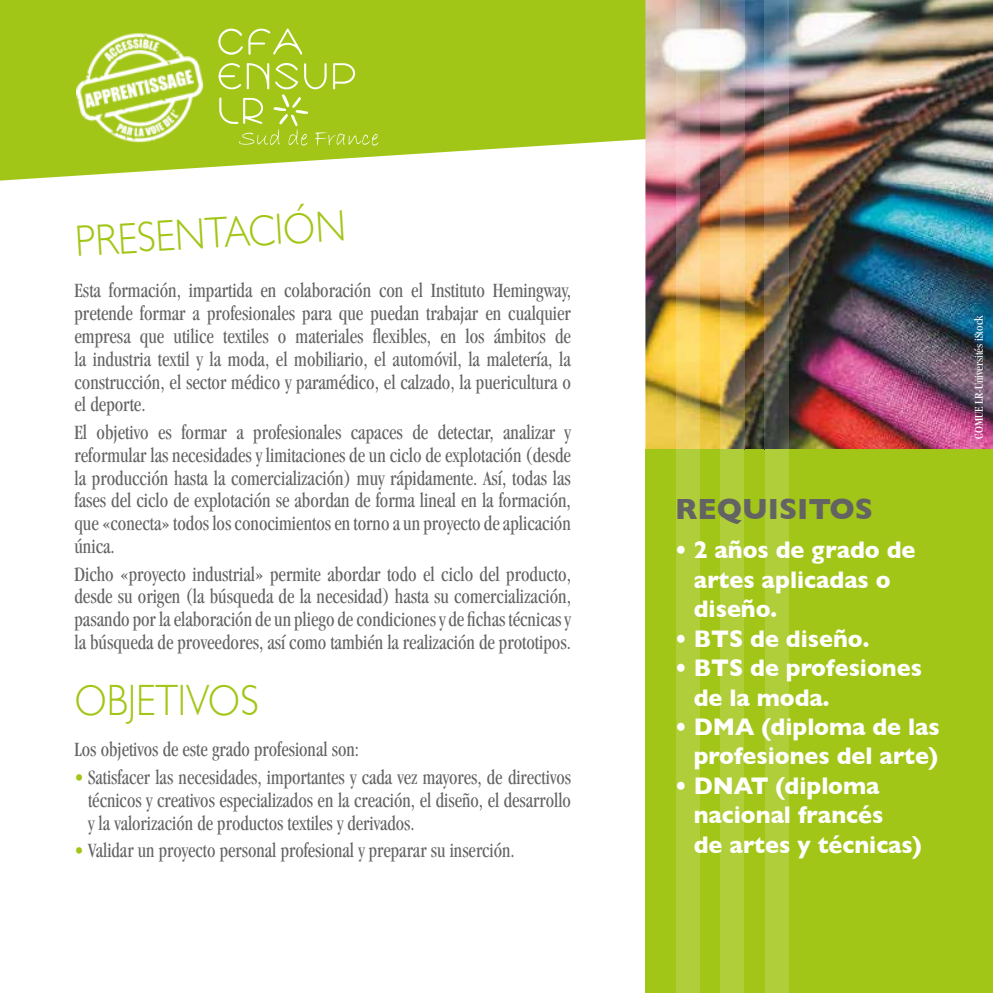
<style>
.page{position:relative;width:993px;height:993px;background:#fff}
.page>*{position:absolute;margin:0;border:0;box-sizing:border-box;transform-origin:0 0}
.t1{font:300 43.75px "Gill Sans";color:#a2c617;scale:.9 1}
.t2{font:700 29.75px "Gill Sans";color:#646363}
.t3{font:700 24.5px/29.4px "Gill Sans";color:#fff;scale:.95 1}
.t4{font:condensed 21px/22.8px "Garamond";color:#646363;text-align:justify;scale:.91 1}
.t5{font:condensed 21px/22.8px "Garamond";color:#646363;text-align:justify;scale:.9 1}
.t6{font:condensed 12.25px "Garamond";color:#fff}
.s1{color:#a2c617}
</style>
<div class="page">
<svg style="left:0;top:0;width:645px;height:180px;background:#b0ce3a"></svg>
<img style="left:645px;top:0;width:347px;height:449px">
<div style="left:645px;top:449px;width:347px;height:543px;background:#a2c617"></div>
<img style="left:676px;top:0;width:23px;height:449px">
<div style="left:676px;top:449px;width:23px;height:543px;background:#b0ce3a"></div>
<img style="left:720px;top:0;width:23px;height:449px">
<div style="left:720px;top:449px;width:23px;height:543px;background:#b0ce3a"></div>
<img style="left:764px;top:0;width:24px;height:449px">
<div style="left:764px;top:449px;width:24px;height:543px;background:#b0ce3a"></div>
<img style="left:77px;top:29px;width:129px;height:117px">
<svg style="left:218px;top:29px;width:84px;height:26px;background:#b2d040"></svg>
<svg style="left:218px;top:63px;width:160px;height:83px;background:#abcc30"></svg>
<h1 class="t1" style="left:73px;top:208px;width:302px;rotate:-4deg">PRESENTACIÓN</h1>
<p class="t4" style="left:74px;top:279px;width:547px">Esta formación, impartida en colaboración con el Instituto Hemingway, pretende formar a profesionales para que puedan trabajar en cualquier empresa que utilice textiles o materiales flexibles, en los ámbitos de la industria textil y la moda, el mobiliario, el automóvil, la maletería, la construcción, el sector médico y paramédico, el calzado, la puericultura o el deporte.</p>
<p class="t4" style="left:74px;top:420px;width:547px">El objetivo es formar a profesionales capaces de detectar, analizar y reformular las necesidades y limitaciones de un ciclo de explotación (desde la producción hasta la comercialización) muy rápidamente. Así, todas las fases del ciclo de explotación se abordan de forma lineal en la formación, que «conecta» todos los conocimientos en torno a un proyecto de aplicación única.</p>
<p class="t4" style="left:74px;top:562px;width:547px">Dicho «proyecto industrial» permite abordar todo el ciclo del producto, desde su origen (la búsqueda de la necesidad) hasta su comercialización, pasando por la elaboración de un pliego de condiciones y de fichas técnicas y la búsqueda de proveedores, así como también la realización de prototipos.</p>
<h1 class="t1" style="left:74px;top:666px;width:206px">OBJETIVOS</h1>
<p class="t5" style="left:74px;top:737px;width:317px">Los objetivos de este grado profesional son:</p>
<p class="t5" style="left:88px;top:765px;width:538px;text-indent:-14px"><span class="s1">•</span> Satisfacer las necesidades, importantes y cada vez mayores, de directivos técnicos y creativos especializados en la creación, el diseño, el desarrollo y la valorización de productos textiles y derivados.</p>
<p class="t5" style="left:74px;top:838px;width:490px"><span class="s1">•</span> Validar un proyecto personal profesional y preparar su inserción.</p>
<h2 class="t2" style="left:675px;top:485px;width:199px">REQUISITOS</h2>
<p class="t3" style="left:693px;top:534px;width:235px;text-indent:-19px">• 2 años de grado de artes aplicadas o diseño.</p>
<p class="t3" style="left:675px;top:623px;width:206px">• BTS de diseño.</p>
<p class="t3" style="left:693px;top:652px;width:241px;text-indent:-19px">• BTS de profesiones de la moda.</p>
<p class="t3" style="left:675px;top:711px;width:280px;text-align:right">• DMA (diploma de las profesiones del arte)</p>
<p class="t3" style="left:693px;top:770px;width:241px;text-indent:-19px">• DNAT (diploma nacional francés<br>de artes y técnicas)</p>
<p class="t6" style="left:971px;top:438px;width:125px;rotate:-90deg">COMUE LR-Universités iStock</p>
</div>
